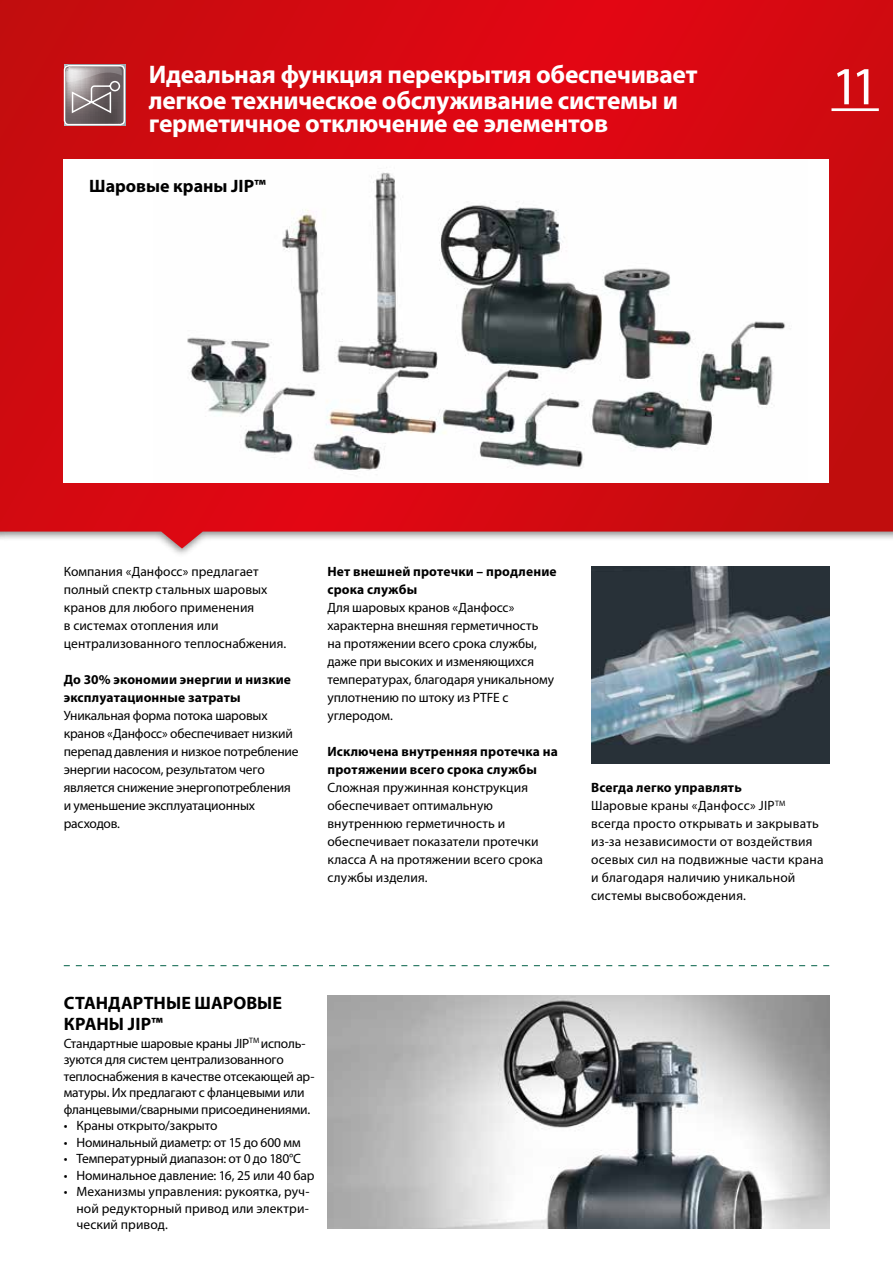
<style>
.page{position:relative;width:893px;height:1263px;background:#fff}
.page>*{position:absolute;margin:0;border:0;box-sizing:border-box;transform-origin:0 0}
.t1{font:54px "Myriad Pro";color:#fff}
.t2{font:700 25.5px/26.1px "Myriad Pro";letter-spacing:-.01em;color:#fff}
.t3{font:700 18px/21.6px "Myriad Pro";color:#000}
.t4{font:13.5px/18px "Myriad Pro";color:#000}
.t5{font:700 13.5px/18px "Myriad Pro";letter-spacing:.01em;color:#000}
.s1{font-weight:700}
</style>
<div class="page">
<svg style="left:0;top:0;width:893px;height:549px;background:#d4181e"></svg>
<div style="left:64px;top:159px;width:765px;height:324px;background:#fff"></div>
<img style="left:187px;top:172px;width:599px;height:299px">
<svg style="left:64px;top:965px;width:765px;height:1px"></svg>
<img style="left:327px;top:995px;width:502px;height:234px">
<img style="left:591px;top:566px;width:238px;height:198px">
<hr style="left:831px;top:108px;width:48px;height:3px;background:#fff">
<svg style="left:65px;top:65px;width:59px;height:60px;background:#8e8687"></svg>
<div style="left:64px;top:65px;width:61px;height:60px;border:2px solid #fff;border-radius:4px"></div>
<h2 class="t2" style="left:149px;top:60px;width:550px">Идеальная функция перекрытия обеспечивает легкое техническое обслуживаниe системы и</h2>
<h2 class="t2" style="left:149px;top:109px;width:461px">герметичное отключение ее элементов</h2>
<h3 class="t3" style="left:89px;top:175px;width:178px">Шаровые краны JIP™</h3>
<h1 class="t1" style="left:831px;top:53px;width:49px">11</h1>
<p class="t4" style="left:64px;top:562px;width:224px">Компания «Данфосс» предлагает полный спектр стальных шаровых кранов для любого применения<br>в системах отопления или централизованного теплоснабжения.</p>
<p class="t5" style="left:64px;top:670px;width:229px">До 30% экономии энергии и низкие эксплуатационные затраты</p>
<p class="t4" style="left:64px;top:706px;width:236px">Уникальная форма потока шаровых кранов «Данфосс» обеспечивает низкий перепад давления и низкое потребление энергии насосом, результатом чего является снижение энергопотребления и уменьшение эксплуатационных расходов.</p>
<p class="t5" style="left:327px;top:562px;width:231px">Нет внешней протечки – продление срока службы</p>
<p class="t4" style="left:327px;top:598px;width:228px">Для шаровых кранов «Данфосс» характерна внешняя герметичность на протяжении всего срока службы, даже при высоких и изменяющихся температурах, благодаря уникальному уплотнению по штоку из PTFE с углеродом.</p>
<p class="t5" style="left:327px;top:742px;width:232px">Исключена внутренняя протечка на протяжении всего срока службы</p>
<p class="t4" style="left:327px;top:778px;width:217px">Сложная пружинная конструкция обеспечивает оптимальную внутреннюю герметичность и обеспечивает показатели протечки класса А на протяжении всего срока службы изделия.</p>
<p class="t4" style="left:591px;top:778px;width:234px"><span class="s1">Всегда легко управлять<br></span>Шаровые краны «Данфосс» JIP<sup>TM </sup>всегда просто открывать и закрывать из-за независимости от воздействия осевых сил на подвижные части крана и благодаря наличию уникальной системы высвобождения.</p>
<h3 class="t3" style="left:64px;top:991px;width:220px">СТАНДАРТНЫЕ ШАРОВЫЕ<br>КРАНЫ JIP™</h3>
<p class="t4" style="left:64px;top:1035px;width:252px;line-height:16.5px">Стандартные шаровые краны JIP<sup>TM</sup> исполь&shy;зуются для систем централизованного теплоснабжения в качестве отсекающей ар&shy;матуры. Их предлагают с фланцевыми или фланцевыми/сварными присоединениями.</p>
<p class="t4" style="left:64px;top:1116px;width:155px">• Краны открыто/закрыто</p>
<p class="t4" style="left:64px;top:1133px;width:238px">• Номинальный диаметр: от 15 до 600 мм</p>
<p class="t4" style="left:64px;top:1149px;width:239px">• Температурный диапазон: от 0 до 180°С</p>
<p class="t4" style="left:64px;top:1166px;width:252px">• Номинальное давление: 16, 25 или 40 бар</p>
<p class="t4" style="left:77px;top:1183px;width:234px;line-height:16.5px;text-align:justify;text-indent:-13px">• Механизмы управления: рукоятка, руч&shy;ной редукторный привод или электри&shy;ческий привод.</p>
</div>
